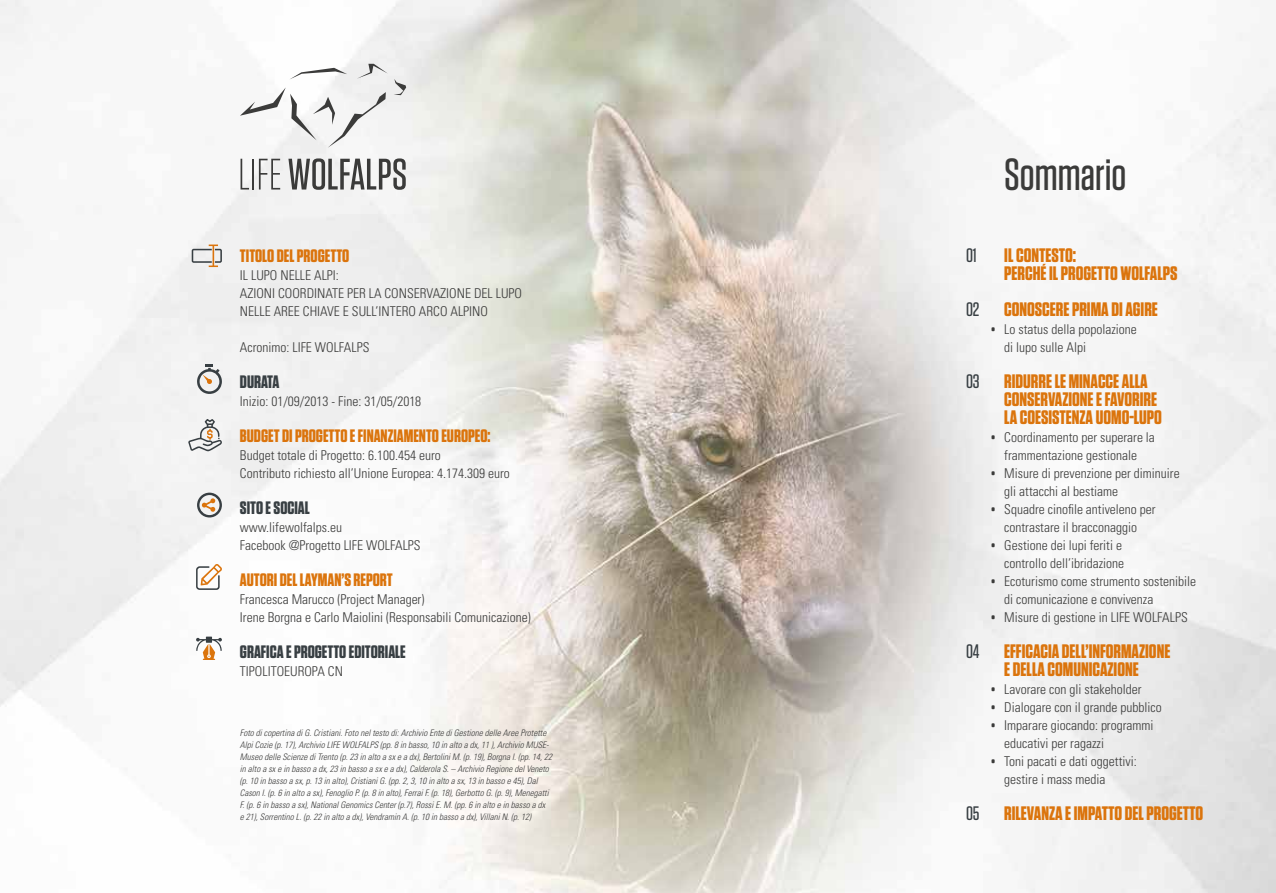
<style>
.page{position:relative;width:1276px;height:893px;background:#fff}
.page>*{position:absolute;margin:0;border:0;box-sizing:border-box;transform-origin:0 0}
.t1{font:500 45px "Tungsten";color:#3b3b3a}
.t2{font:700 19.5px/18px "Tungsten";color:#db740c}
.t3{font:500 19.5px "Tungsten";color:#383f43}
.t4{font:700 18px "Tungsten";color:#db740c}
.t5{font:700 18px "Tungsten";color:#383f43}
.t6{font:300 condensed 13.5px/18px "Univers";color:#3b3b3a}
.t7{font:italic 300 condensed 9px/12px "Univers";color:#3b3b3a}
.s1{font-family:"Tungsten";font-weight:900;font-stretch:normal}
</style>
<div class="page">
<img style="left:0;top:0;width:1276px;height:893px">
<svg style="left:240px;top:64px;width:166px;height:84px"></svg>
<svg style="left:240px;top:159px;width:9px;height:31px"></svg>
<hr style="left:252px;top:159px;width:2px;height:31px;background:#3b3b3a">
<svg style="left:259px;top:159px;width:21px;height:31px"></svg>
<svg style="left:288px;top:158px;width:118px;height:32px"></svg>
<svg style="left:192px;top:245px;width:30px;height:22px"></svg>
<svg style="left:197px;top:364px;width:25px;height:30px"></svg>
<svg style="left:188px;top:419px;width:34px;height:32px"></svg>
<svg style="left:197px;top:492px;width:25px;height:25px"></svg>
<svg style="left:196px;top:564px;width:26px;height:26px"></svg>
<svg style="left:196px;top:637px;width:26px;height:23px"></svg>
<h3 class="t4" style="left:240px;top:246px;width:111px">TITOLO DEL PROGETTO</h3>
<p class="t6" style="left:240px;top:266px;width:284px">IL LUPO NELLE ALPI:<br>AZIONI COORDINATE PER LA CONSERVAZIONE DEL LUPO<br>NELLE AREE CHIAVE E SULL’INTERO ARCO ALPINO</p>
<p class="t6" style="left:240px;top:338px;width:131px">Acronimo: LIFE WOLFALPS</p>
<h3 class="t5" style="left:240px;top:372px;width:41px">DURATA</h3>
<p class="t6" style="left:240px;top:392px;width:183px">Inizio: 01/09/2013 - Fine: 31/05/2018</p>
<h3 class="t4" style="left:240px;top:426px;width:252px">BUDGET DI PROGETTO E FINANZIAMENTO EUROPEO:</h3>
<p class="t6" style="left:240px;top:446px;width:271px">Budget totale di Progetto: 6.100.454 euro<br>Contributo richiesto all’Unione Europea: 4.174.309 euro</p>
<h3 class="t5" style="left:240px;top:498px;width:71px">SITO E SOCIAL</h3>
<p class="t6" style="left:240px;top:518px;width:182px">www.lifewolfalps.eu<br>Facebook @Progetto LIFE WOLFALPS</p>
<h3 class="t4" style="left:240px;top:570px;width:154px">AUTORI DEL LAYMAN’S REPORT</h3>
<p class="t6" style="left:240px;top:590px;width:292px">Francesca Marucco (Project Manager)<br>Irene Borgna e Carlo Maiolini (Responsabili Comunicazione)</p>
<h3 class="t5" style="left:240px;top:642px;width:167px">GRAFICA E PROGETTO EDITORIALE</h3>
<p class="t6" style="left:240px;top:662px;width:104px">TIPOLITOEUROPA CN</p>
<p class="t7" style="left:240px;top:726px;width:314px">Foto di copertina di G. Cristiani. Foto nel testo di: Archivio Ente di Gestione delle Aree Protette Alpi Cozie (p. 17), Archivio LIFE WOLFALPS (pp. 8 in basso, 10 in alto a dx, 11 ), Archivio MUSE-Museo delle Scienze di Trento (p. 23 in alto a sx e a dx), Bertolini M. (p. 19), Borgna I. (pp. 14, 22 in alto a sx e in basso a dx, 23 in basso a sx e a dx), Calderola S. – Archivio Regione del Veneto (p. 10 in basso a sx, p. 13 in alto), Cristiani G. (pp. 2, 3, 10 in alto a sx, 13 in basso e 45), Dal Cason I. (p. 6 in alto a sx), Fenoglio P. (p. 8 in alto), Ferrai F. (p. 18), Gerbotto G. (p. 9), Menegatti F. (p. 6 in basso a sx), National Genomics Center (p.7), Rossi E. M. (pp. 6 in alto e in basso a dx<br>e 21), Sorrentino L. (p. 22 in alto a dx), Vendramin A. (p. 10 in basso a dx), Villani N. (p. 12)</p>
<h1 class="t1" style="left:1004px;top:151px;width:124px">Sommario</h1>
<h2 class="t3" style="left:966px;top:245px;width:12px">01</h2>
<h2 class="t2" style="left:1004px;top:247px;width:175px">IL CONTESTO:<br>PERCHÉ IL PROGETTO WOLFALPS</h2>
<h2 class="t3" style="left:966px;top:299px;width:15px">02</h2>
<h2 class="t2" style="left:1004px;top:301px;width:155px">CONOSCERE PRIMA DI AGIRE</h2>
<p class="t6" style="left:1004px;top:320px;width:134px;text-indent:-13px"><span class="s1">•</span> Lo status della popolazione di lupo sulle Alpi</p>
<h2 class="t3" style="left:966px;top:371px;width:15px">03</h2>
<h2 class="t2" style="left:1004px;top:373px;width:159px">RIDURRE LE MINACCE ALLA<br>CONSERVAZIONE E FAVORIRE<br>LA COESISTENZA UOMO-LUPO</h2>
<p class="t6" style="left:991px;top:428px;width:165px;text-align:center"><span class="s1">•</span> Coordinamento per superare la frammentazione gestionale</p>
<p class="t6" style="left:1004px;top:464px;width:177px;text-indent:-13px"><span class="s1">•</span> Misure di prevenzione per diminuire gli attacchi al bestiame</p>
<p class="t6" style="left:991px;top:500px;width:166px;text-align:center"><span class="s1">•</span> Squadre cinofile antiveleno per contrastare il bracconaggio</p>
<p class="t6" style="left:991px;top:536px;width:134px;text-align:right"><span class="s1">•</span> Gestione dei lupi feriti e controllo dell’ibridazione</p>
<p class="t6" style="left:1004px;top:572px;width:193px;text-indent:-13px"><span class="s1">•</span> Ecoturismo come strumento sostenibile di comunicazione e convivenza</p>
<p class="t6" style="left:991px;top:608px;width:198px"><span class="s1">•</span> Misure di gestione in LIFE WOLFALPS</p>
<h2 class="t3" style="left:966px;top:641px;width:15px">04</h2>
<h2 class="t2" style="left:1004px;top:643px;width:168px">EFFICACIA DELL’INFORMAZIONE<br>E DELLA COMUNICAZIONE</h2>
<p class="t6" style="left:991px;top:680px;width:151px"><span class="s1">•</span> Lavorare con gli stakeholder</p>
<p class="t6" style="left:991px;top:698px;width:172px"><span class="s1">•</span> Dialogare con il grande pubblico</p>
<p class="t6" style="left:1004px;top:716px;width:151px;text-indent:-13px"><span class="s1">•</span> Imparare giocando: programmi educativi per ragazzi</p>
<p class="t6" style="left:1004px;top:752px;width:134px;text-indent:-13px"><span class="s1">•</span> Toni pacati e dati oggettivi: gestire i mass media</p>
<h2 class="t3" style="left:966px;top:803px;width:15px">05</h2>
<h2 class="t2" style="left:1004px;top:805px;width:201px">RILEVANZA E IMPATTO DEL PROGETTO</h2>
</div>
